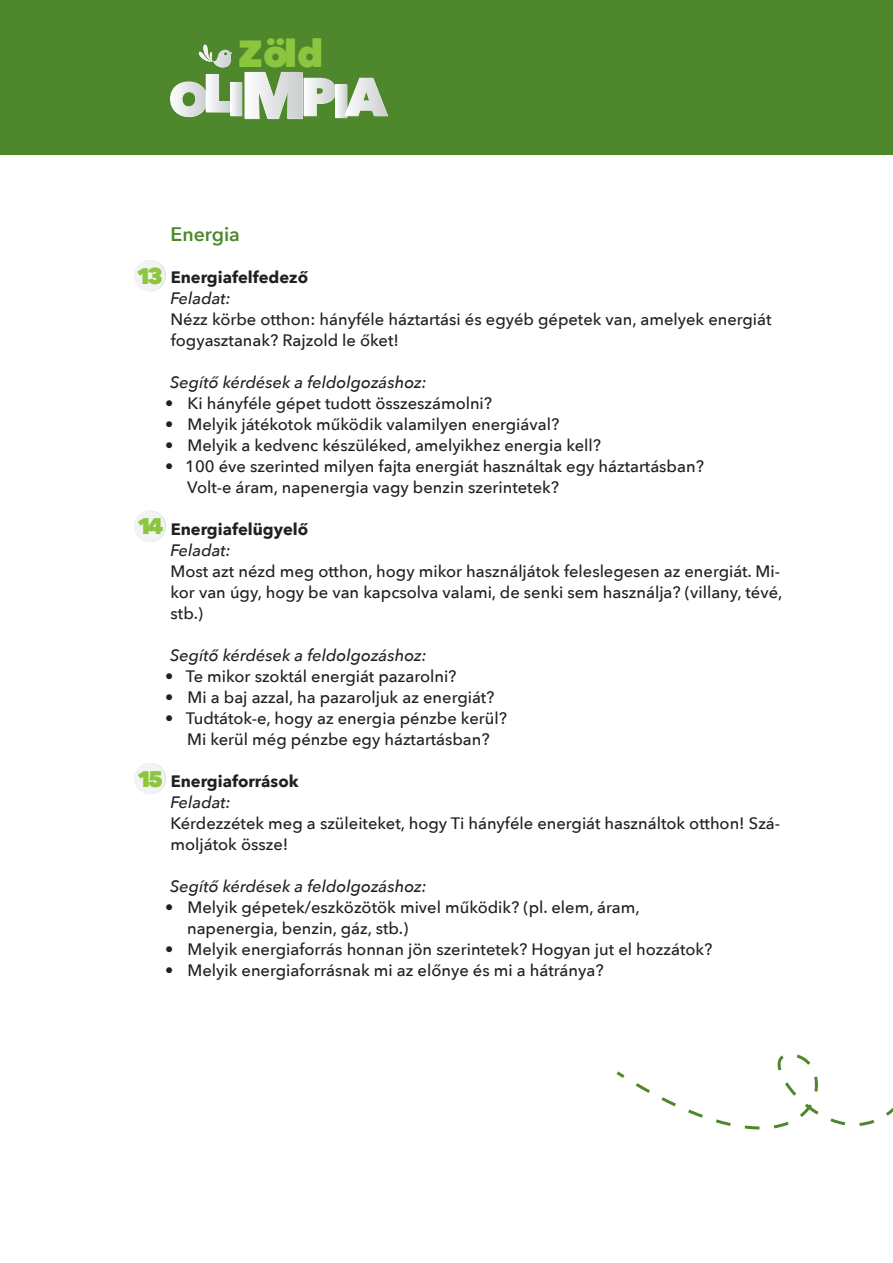
<style>
.page{position:relative;width:893px;height:1263px;background:#fff}
.page>*{position:absolute;margin:0;border:0;box-sizing:border-box;transform-origin:0 0}
.t1{font:800 37.65px "Avenir Next";color:#8bc63e}
.t2{font:800 22.5px "Avenir Next";color:#8bc63e}
.t3{font:600 19.5px "Avenir Next";color:#4f882c}
.t4{font:500 16.5px/21px "Avenir Next";color:#231f20}
.t5{font:italic 500 16.5px "Avenir Next";color:#231f20}
.t6{font:700 16.5px "Avenir Next";color:#231f20}
</style>
<div class="page">
<div style="left:0;top:0;width:893px;height:154px;background:#4f882c"></div>
<div style="left:135px;top:260px;width:31px;height:31px;background:#e2e3e4;border-radius:50%"></div>
<div style="left:134px;top:260px;width:31px;height:31px;background:#f2f3f4;border-radius:50%"></div>
<div style="left:135px;top:511px;width:31px;height:31px;background:#e2e3e4;border-radius:50%"></div>
<div style="left:134px;top:511px;width:31px;height:31px;background:#f2f3f4;border-radius:50%"></div>
<div style="left:135px;top:763px;width:31px;height:31px;background:#e3e3e5;border-radius:50%"></div>
<div style="left:134px;top:763px;width:31px;height:31px;background:#f2f3f4;border-radius:50%"></div>
<svg style="left:636px;top:1054px;width:257px;height:75px"></svg>
<svg style="left:617px;top:1071px;width:7px;height:7px"></svg>
<svg style="left:170px;top:44px;width:218px;height:75px"></svg>
<h1 class="t1" style="left:238px;top:31px;width:87px">Zöld</h1>
<p class="t3" style="left:171px;top:217px;width:71px">Energia</p>
<p class="t6" style="left:171px;top:263px;width:139px">Energiafelfedező</p>
<p class="t5" style="left:171px;top:284px;width:62px">Feladat:</p>
<p class="t4" style="left:170px;top:308px;width:602px">Nézz körbe otthon: hányféle háztartási és egyéb gépetek van, amelyek energiát fogyasztanak? Rajzold le őket!</p>
<p class="t5" style="left:170px;top:368px;width:258px">Segítő kérdések a feldolgozáshoz:</p>
<p class="t4" style="left:165px;top:392px;width:328px">• Ki hányféle gépet tudott összeszámolni?</p>
<p class="t4" style="left:165px;top:413px;width:396px">• Melyik játékotok működik valamilyen energiával?</p>
<p class="t4" style="left:165px;top:434px;width:437px">• Melyik a kedvenc készüléked, amelyikhez energia kell?</p>
<p class="t4" style="left:187px;top:455px;width:518px;text-indent:-22px">• 100 éve szerinted milyen fajta energiát használtak egy háztartásban?<br>Volt-e áram, napenergia vagy benzin szerintetek?</p>
<p class="t6" style="left:171px;top:515px;width:139px">Energiafelügyelő</p>
<p class="t5" style="left:171px;top:536px;width:62px">Feladat:</p>
<p class="t4" style="left:170px;top:560px;width:613px">Most azt nézd meg otthon, hogy mikor használjátok feleslegesen az energiát. Mi&shy;kor van úgy, hogy be van kapcsolva valami, de senki sem használja? (villany, tévé, stb.)</p>
<p class="t5" style="left:170px;top:641px;width:258px">Segítő kérdések a feldolgozáshoz:</p>
<p class="t4" style="left:165px;top:665px;width:293px">• Te mikor szoktál energiát pazarolni?</p>
<p class="t4" style="left:165px;top:686px;width:331px">• Mi a baj azzal, ha pazaroljuk az energiát?</p>
<p class="t4" style="left:165px;top:707px;width:343px;text-align:center">• Tudtátok-e, hogy az energia pénzbe kerül?<br>Mi kerül még pénzbe egy háztartásban?</p>
<p class="t6" style="left:171px;top:767px;width:129px">Energiaforrások</p>
<p class="t5" style="left:171px;top:788px;width:62px">Feladat:</p>
<p class="t4" style="left:170px;top:812px;width:611px">Kérdezzétek meg a szüleiteket, hogy Ti hányféle energiát használtok otthon! Szá&shy;moljátok össze!</p>
<p class="t5" style="left:170px;top:872px;width:258px">Segítő kérdések a feldolgozáshoz:</p>
<p class="t4" style="left:187px;top:896px;width:454px;text-indent:-22px">• Melyik gépetek/eszközötök mivel működik? (pl. elem, áram, napenergia, benzin, gáz, stb.)</p>
<p class="t4" style="left:165px;top:938px;width:549px">• Melyik energiaforrás honnan jön szerintetek? Hogyan jut el hozzátok?</p>
<p class="t4" style="left:165px;top:959px;width:440px">• Melyik energiaforrásnak mi az előnye és mi a hátránya?</p>
<h2 class="t2" style="left:136px;top:262px;width:28px">13</h2>
<h2 class="t2" style="left:137px;top:513px;width:28px">14</h2>
<h2 class="t2" style="left:137px;top:765px;width:28px">15</h2>
</div>
